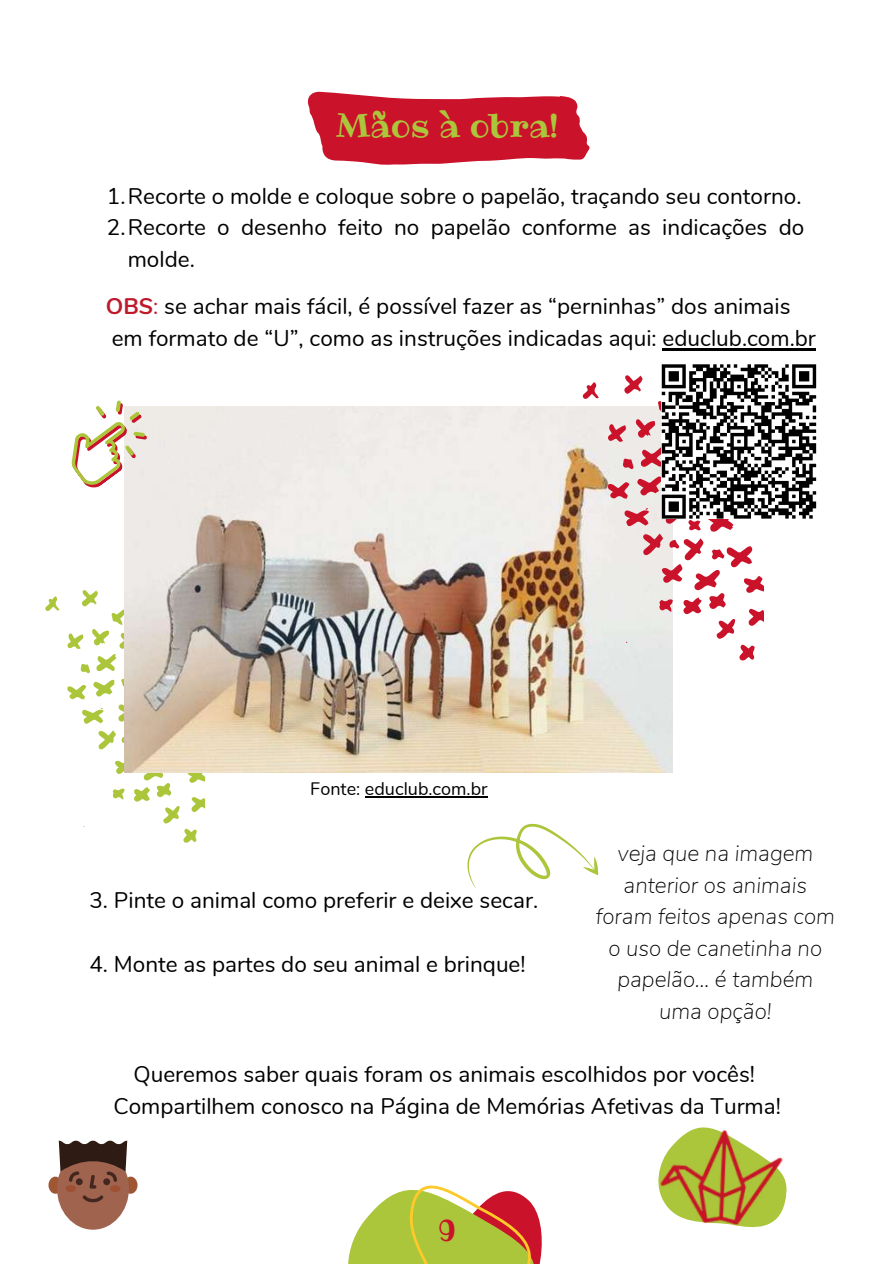
<style>
.page{position:relative;width:894px;height:1264px;background:#fff}
.page>*{position:absolute;margin:0;border:0;box-sizing:border-box;transform-origin:0 0}
.t1{font:33px "Ribeye";color:#acc63c}
.t2{font:30px "Ribeye";color:#ca122a}
.t3{font:22.5px/31.5px "Nunito";color:#000;text-align:center}
.t4{font:italic 200 22.5px/31.5px "Nunito Sans";color:#000;text-align:center}
.t5{font:18px "Nunito";color:#000}
.s1{font-weight:700;color:#bf1a2c}
.s2{color:#bf1a2c}
</style>
<div class="page">
<div style="left:48px;top:1176px;width:14px;height:17px;background:#9e5633;border-radius:50%"></div>
<div style="left:124px;top:1176px;width:13px;height:17px;background:#9e5633;border-radius:50%"></div>
<div style="left:57px;top:1147px;width:72px;height:82px;background:#9f634e;border-radius:50%"></div>
<div style="left:66px;top:1185px;width:10px;height:6px;background:#9e5033;border-radius:50%"></div>
<div style="left:110px;top:1185px;width:10px;height:6px;background:#9e5033;border-radius:50%"></div>
<svg style="left:59px;top:1140px;width:68px;height:48px"></svg>
<svg style="left:82px;top:1195px;width:21px;height:7px"></svg>
<svg style="left:307px;top:91px;width:283px;height:74px"></svg>
<svg style="left:45px;top:596px;width:14px;height:15px"></svg>
<svg style="left:67px;top:590px;width:138px;height:252px"></svg>
<img style="left:125px;top:406px;width:547px;height:366px">
<hr style="left:365px;top:796px;width:122px;height:1px;background:#000">
<svg style="left:455px;top:797px;width:144px;height:92px"></svg>
<svg style="left:582px;top:382px;width:16px;height:17px"></svg>
<svg style="left:348px;top:1185px;width:194px;height:78px"></svg>
<img style="left:658px;top:1127px;width:127px;height:101px">
<svg style="left:71px;top:400px;width:77px;height:93px"></svg>
<svg style="left:607px;top:364px;width:208px;height:296px"></svg>
<hr style="left:662px;top:348px;width:153px;height:2px;background:#000">
<h1 class="t1" style="left:336px;top:103px;width:224px">Mãos à obra!</h1>
<p class="t3" style="left:107px;top:180px;width:696px">1.Recorte o molde e coloque sobre o papelão, traçando seu contorno.</p>
<p class="t3" style="left:107px;top:212px;width:698px">2.Recorte o desenho feito no papelão conforme as indicações do</p>
<p class="t3" style="left:128px;top:243px;width:69px">molde.</p>
<p class="t3" style="left:106px;top:291px;width:711px;text-align:left"><span class="s1">OBS</span><span class="s2">:</span> se achar mais fácil, é possível fazer as “perninhas” dos animais em formato de “U”, como as instruções indicadas aqui: educlub.com.br</p>
<p class="t5" style="left:310px;top:776px;width:179px">Fonte: educlub.com.br</p>
<p class="t3" style="left:89px;top:885px;width:450px">3. Pinte o animal como preferir e deixe secar.</p>
<p class="t3" style="left:89px;top:948px;width:437px">4. Monte as partes do seu animal e brinque!</p>
<p class="t4" style="left:595px;top:838px;width:241px">veja que na imagem anterior os animais foram feitos apenas com o uso de canetinha no papelão… é também uma opção!</p>
<p class="t3" style="left:113px;top:1058px;width:668px">Queremos saber quais foram os animais escolhidos por vocês!<br>Compartilhem conosco na Página de Memórias Afetivas da Turma!</p>
<h2 class="t2" style="left:438px;top:1209px;width:19px">9</h2>
</div>
